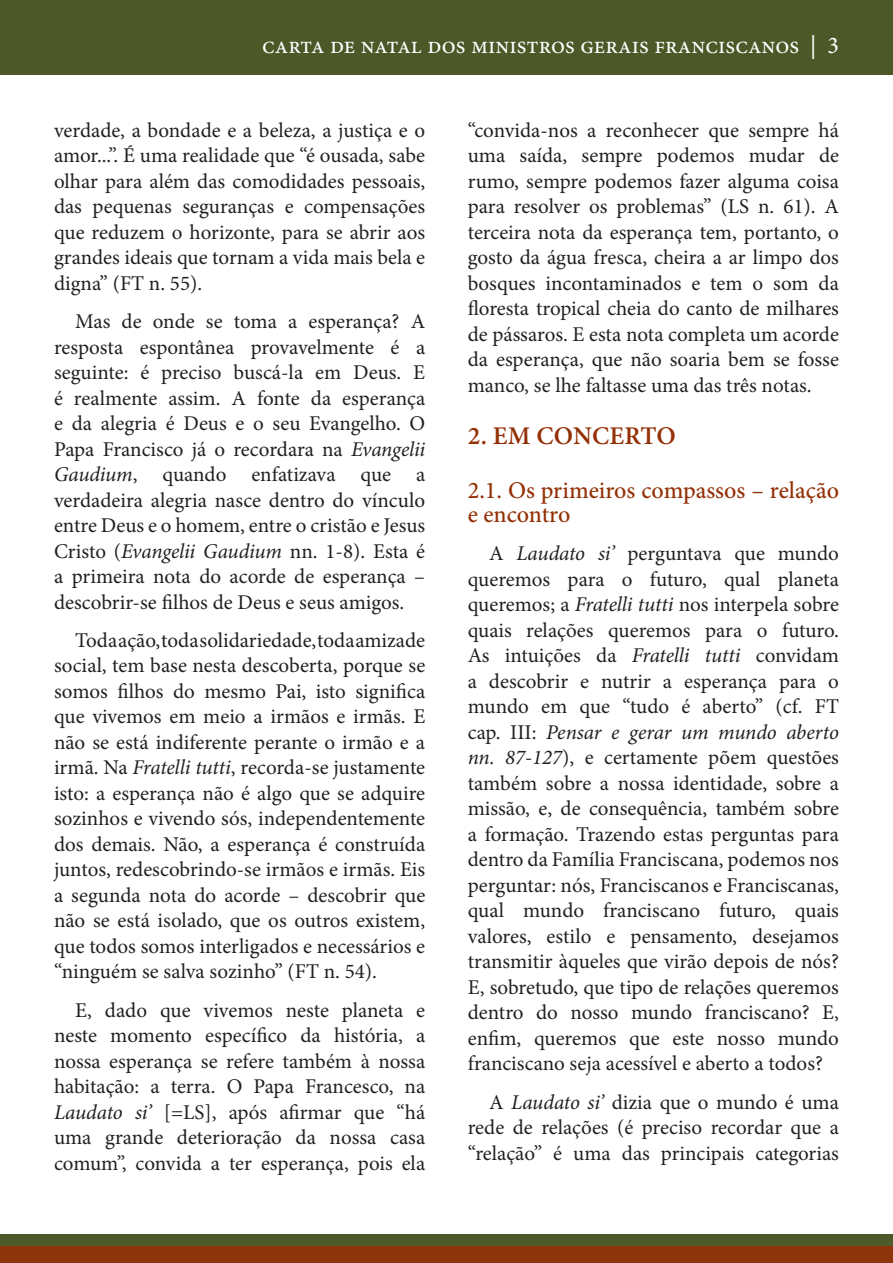
<style>
.page{position:relative;width:893px;height:1263px;background:#fff}
.page>*{position:absolute;margin:0;border:0;box-sizing:border-box;transform-origin:0 0}
.Natale2020_Subheader{font:600 25.5px "Minion Pro";letter-spacing:.005em;color:#943006}
.t1{font:24px "Minion Pro";color:#fff}
.Natale2020_Subheader-2{font:500 24px/24px "Minion Pro";color:#943006}
.Natale2020_Paragraph{font:21px/25.5px "Minion Pro";color:#231f20;text-align:justify}
.s1{font-style:italic}
</style>
<div class="page">
<div style="left:0;top:0;width:893px;height:74px;background:#4c5828"></div>
<div style="left:0;top:1235px;width:893px;height:28px;background:#4c5828"></div>
<div style="left:0;top:1246px;width:893px;height:17px;background:#8d340a"></div>
<p class="t1" style="left:262px;top:29px;width:578px">carta de natal dos ministros gerais franciscanos | 3</p>
<p class="Natale2020_Paragraph" style="left:54px;top:117px;width:373px">verdade, a bondade e a beleza, a justiça e o amor...”. É uma realidade que “é ousada, sabe olhar para além das comodidades pessoais, das pequenas seguranças e compensações que reduzem o horizonte, para se abrir aos grandes ideais que tornam a vida mais bela e digna” (FT n. 55).</p>
<p class="Natale2020_Paragraph" style="left:54px;top:309px;width:373px;text-indent:21px">Mas de onde se toma a esperança? A resposta espontânea provavelmente é a seguinte: é preciso buscá-la em Deus. E é realmente assim. A fonte da esperança e da alegria é Deus e o seu Evangelho. O Papa Francisco já o recordara na <span class="s1">Evangelii Gaudium</span>, quando enfatizava que a verdadeira alegria nasce dentro do vínculo entre Deus e o homem, entre o cristão e Jesus Cristo (<span class="s1">Evangelii Gaudium</span> nn. 1-8). Esta é a primeira nota do acorde de esperança – descobrir-se filhos de Deus e seus amigos.</p>
<p class="Natale2020_Paragraph" style="left:54px;top:627px;width:373px;text-indent:21px">Toda ação, toda solidariedade, toda amizade social, tem base nesta descoberta, porque se somos filhos do mesmo Pai, isto significa que vivemos em meio a irmãos e irmãs. E não se está indiferente perante o irmão e a irmã. Na <span class="s1">Fratelli tutti</span>, recorda-se justamente isto: a esperança não é algo que se adquire sozinhos e vivendo sós, independentemente dos demais. Não, a esperança é construída juntos, redescobrindo-se irmãos e irmãs. Eis a segunda nota do acorde – descobrir que não se está isolado, que os outros existem, que todos somos interligados e necessários e “ninguém se salva sozinho” (FT n. 54).</p>
<p class="Natale2020_Paragraph" style="left:54px;top:997px;width:373px;text-indent:21px">E, dado que vivemos neste planeta e neste momento específico da história, a nossa esperança se refere também à nossa habitação: a terra. O Papa Francesco, na <span class="s1">Laudato si’</span> [=LS], após afirmar que “há uma grande deterioração da nossa casa comum”, convida a ter esperança, pois ela</p>
<p class="Natale2020_Paragraph" style="left:468px;top:117px;width:373px">“convida-nos a reconhecer que sempre há uma saída, sempre podemos mudar de rumo, sempre podemos fazer alguma coisa para resolver os problemas” (LS n. 61). A terceira nota da esperança tem, portanto, o gosto da água fresca, cheira a ar limpo dos bosques incontaminados e tem o som da floresta tropical cheia do canto de milhares de pássaros. E esta nota completa um acorde da esperança, que não soaria bem se fosse manco, se lhe faltasse uma das três notas.</p>
<p class="Natale2020_Subheader" style="left:468px;top:418px;width:209px">2. EM CONCERTO</p>
<p class="Natale2020_Subheader-2" style="left:468px;top:478px;width:373px">2.1. Os primeiros compassos – relação e encontro</p>
<p class="Natale2020_Paragraph" style="left:468px;top:541px;width:373px;text-indent:21px">A <span class="s1">Laudato si’</span> perguntava que mundo queremos para o futuro, qual planeta queremos; a <span class="s1">Fratelli tutti</span> nos interpela sobre quais relações queremos para o futuro.<br>As intuições da <span class="s1">Fratelli tutti</span> convidam a descobrir e nutrir a esperança para o mundo em que “tudo é aberto” (cf. FT cap. III: <span class="s1">Pensar e gerar um mundo aberto nn. 87-127</span>), e certamente põem questões também sobre a nossa identidade, sobre a missão, e, de consequência, também sobre a formação. Trazendo estas perguntas para dentro da Família Franciscana, podemos nos perguntar: nós, Franciscanos e Franciscanas, qual mundo franciscano futuro, quais valores, estilo e pensamento, desejamos transmitir àqueles que virão depois de nós?<br>E, sobretudo, que tipo de relações queremos dentro do nosso mundo franciscano? E, enfim, queremos que este nosso mundo franciscano seja acessível e aberto a todos?</p>
<p class="Natale2020_Paragraph" style="left:468px;top:1089px;width:373px;text-indent:21px">A <span class="s1">Laudato si’</span> dizia que o mundo é uma rede de relações (é preciso recordar que a “relação” é uma das principais categorias</p>
</div>
